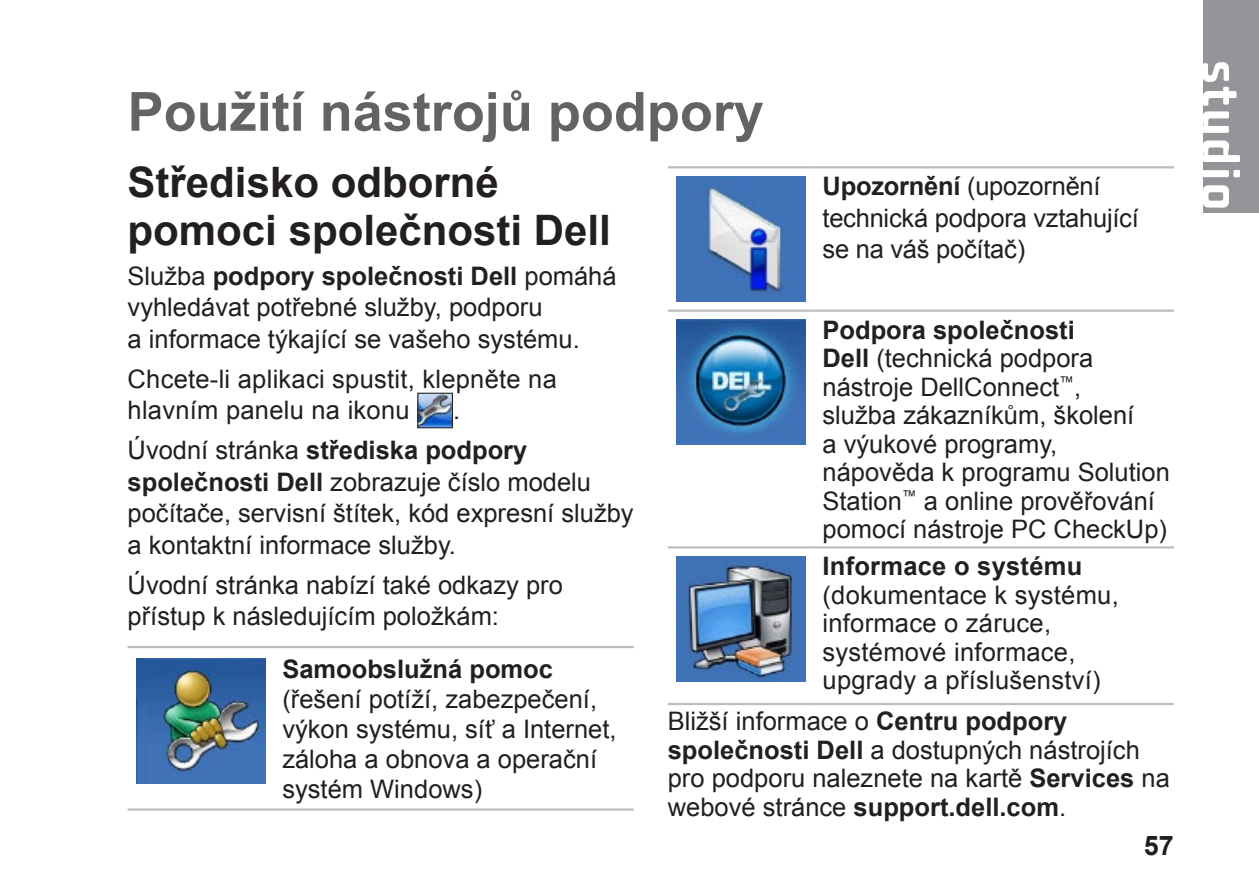
<style>
.page{position:relative;width:1259px;height:893px;background:#fff}
.page>*{position:absolute;margin:0;border:0;box-sizing:border-box;transform-origin:0 0}
.t1{font:700 54px "Arial";color:#636366}
.t2{font:700 42px/48px "Arial";color:#231f20}
.t3{font:700 27px "Arial";color:#231f20}
.t4{font:25.5px/28.5px "Arial";color:#231f20}
.t5{font:700 25.5px/39.9px "Arial";color:#231f20}
.s1{font-weight:700}
.s2{font-weight:400}
</style>
<div class="page">
<div style="left:1203px;top:0;width:56px;height:213px;background:#939598"></div>
<img style="left:419px;top:395px;width:32px;height:31px">
<div style="left:417px;top:393px;width:36px;height:35px;border:1px solid #231f20"></div>
<hr style="left:128px;top:646px;width:144px;height:2px;background:#bcbdc0">
<hr style="left:272px;top:646px;width:362px;height:2px;background:#bcbdc0">
<hr style="left:128px;top:808px;width:144px;height:3px;background:#bcbdc0">
<hr style="left:272px;top:808px;width:362px;height:3px;background:#bcbdc0">
<img style="left:136px;top:659px;width:129px;height:124px">
<hr style="left:668px;top:703px;width:144px;height:2px;background:#bcbdc0">
<hr style="left:812px;top:703px;width:362px;height:2px;background:#bcbdc0">
<hr style="left:668px;top:166px;width:144px;height:2px;background:#bcbdc0">
<hr style="left:812px;top:166px;width:362px;height:2px;background:#bcbdc0">
<hr style="left:668px;top:309px;width:144px;height:3px;background:#bcbdc0">
<hr style="left:812px;top:309px;width:362px;height:3px;background:#bcbdc0">
<hr style="left:668px;top:546px;width:144px;height:3px;background:#bcbdc0">
<hr style="left:812px;top:546px;width:362px;height:3px;background:#bcbdc0">
<img style="left:676px;top:177px;width:129px;height:124px">
<img style="left:676px;top:320px;width:129px;height:125px">
<img style="left:676px;top:557px;width:129px;height:124px">
<svg style="left:1203px;top:62px;width:33px;height:71px"></svg>
<svg style="left:1203px;top:140px;width:37px;height:22px"></svg>
<div style="left:1233px;top:170px;width:7px;height:7px;background:#fff;border-radius:2px"></div>
<div style="left:1202px;top:170px;width:27px;height:7px;background:#fff;border-radius:2px"></div>
<svg style="left:1203px;top:185px;width:26px;height:23px"></svg>
<h1 class="t1" style="left:128px;top:76px;width:638px">Použití nástrojů podpory</h1>
<h2 class="t2" style="left:128px;top:159px;width:485px">Středisko odborné pomoci společnosti Dell</h2>
<p class="t4" style="left:128px;top:260px;width:490px;line-height:31.5px">Služba <span class="s1">podpory společnosti Dell</span> pomáhá vyhledávat potřebné služby, podporu<br>a informace týkající se vašeho systému.</p>
<p class="t4" style="left:128px;top:363px;width:431px;line-height:31.5px">Chcete-li aplikaci spustit, klepněte na hlavním panelu na ikonu</p>
<p class="t4" style="left:822px;top:171px;width:318px;line-height:31.5px"><span class="s1">Upozornění</span> (upozornění technická podpora vztahující se na váš počítač)</p>
<p class="t4" style="left:822px;top:316px;width:349px"><span class="s1">Podpora společnosti<br>Dell</span> (technická podpora nástroje DellConnect<sup>™</sup>,<br>služba zákazníkům, školení<br>a výukové programy, nápověda k programu Solution<br>Station<sup>™</sup> a online prověřování pomocí nástroje PC CheckUp)</p>
<p class="t5" style="left:822px;top:547px;width:261px">Informace o systému</p>
<p class="t4" style="left:822px;top:581px;width:298px">(dokumentace k systému, informace o záruce, systémové informace, upgrady a příslušenství)</p>
<p class="t4" style="left:668px;top:707px;width:503px">Bližší informace o <span class="s1">Centru podpory společnosti Dell</span> a dostupných nástrojích pro podporu naleznete na kartě <span class="s1">Services</span> na webové stránce <span class="s1">support.dell.com</span>.</p>
<p class="t5" style="left:128px;top:391px;width:401px;text-indent:326px"><span class="s2">.<br>Úvodní stránka</span> střediska podpory</p>
<p class="t4" style="left:128px;top:466px;width:507px;line-height:31.5px"><span class="s1">společnosti Dell</span> zobrazuje číslo modelu počítače, servisní štítek, kód expresní služby a kontaktní informace služby.</p>
<p class="t4" style="left:128px;top:569px;width:437px;line-height:31.5px">Úvodní stránka nabízí také odkazy pro přístup k následujícím položkám:</p>
<p class="t5" style="left:282px;top:649px;width:272px">Samoobslužná pomoc</p>
<p class="t4" style="left:282px;top:684px;width:336px;line-height:30px">(řešení potíží, zabezpečení, výkon systému, síť a Internet, záloha a obnova a operační systém Windows)</p>
<p class="t3" style="left:1144px;top:827px;width:32px">57</p>
</div>
